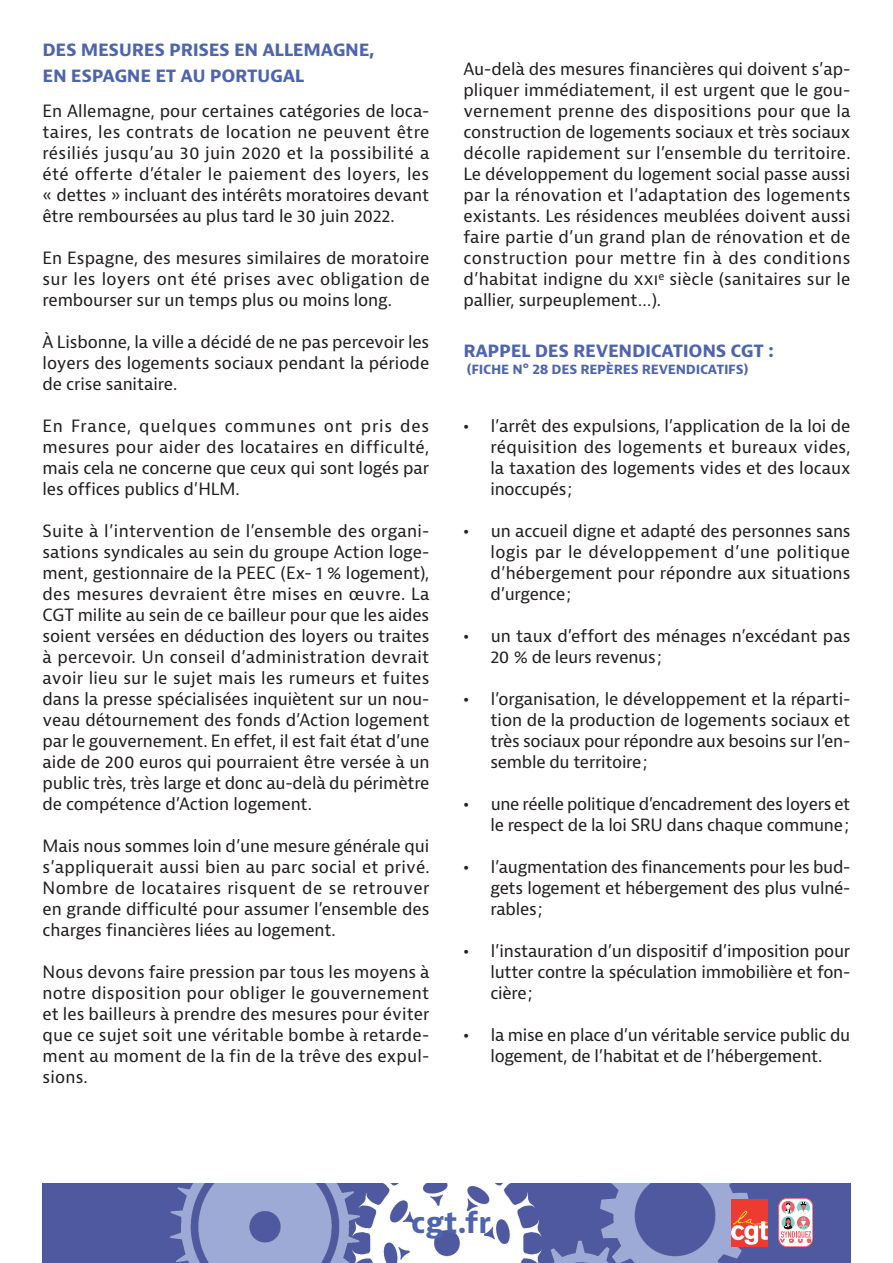
<style>
.page{position:relative;width:893px;height:1263px;background:#fff}
.page>*{position:absolute;margin:0;border:0;box-sizing:border-box;transform-origin:0 0}
.t1{font:700 28.5px "Bernina Sans";color:#4e64ae}
.Inter{font:700 18px/25.5px "Bernina Sans";letter-spacing:-.02em;color:#4e64ae}
.Texte{font:16.5px/21px "Bernina Sans";letter-spacing:-.01em;color:#231f20;text-align:justify}
.Inter-2{font:700 13.5px "Bernina Sans";letter-spacing:-.02em;color:#4e64ae}
.s1{font-weight:700}
</style>
<div class="page">
<img style="left:43px;top:1183px;width:807px;height:80px">
<svg style="left:779px;top:1198px;width:34px;height:49px"></svg>
<div style="left:779px;top:1198px;width:34px;height:49px;border:1px solid #f05f69;border-radius:9px"></div>
<svg style="left:780px;top:1202px;width:31px;height:40px"></svg>
<div style="left:731px;top:1199px;width:36px;height:47px;background:#ee3b32"></div>
<svg style="left:731px;top:1211px;width:37px;height:34px"></svg>
<p class="Inter" style="left:43px;top:37px;width:334px">DES MESURES PRISES EN ALLEMAGNE,<br>EN ESPAGNE ET AU PORTUGAL</p>
<p class="Texte" style="left:43px;top:101px;width:388px">En Allemagne, pour certaines catégories de loca&shy;taires, les contrats de location ne peuvent être résiliés jusqu’au 30 juin 2020 et la possibilité a été offerte d’étaler le paiement des loyers, les « dettes » incluant des intérêts moratoires devant être remboursées au plus tard le 30 juin 2022.</p>
<p class="Texte" style="left:43px;top:248px;width:389px">En Espagne, des mesures similaires de moratoire sur les loyers ont été prises avec obligation de rembourser sur un temps plus ou moins long.</p>
<p class="Texte" style="left:43px;top:332px;width:388px">À Lisbonne, la ville a décidé de ne pas percevoir les loyers des logements sociaux pendant la période de crise sanitaire.</p>
<p class="Texte" style="left:43px;top:416px;width:388px">En France, quelques communes ont pris des mesures pour aider des locataires en difficulté, mais cela ne concerne que ceux qui sont logés par les offices publics d’HLM.</p>
<p class="Texte" style="left:43px;top:521px;width:389px">Suite à l’intervention de l’ensemble des organi&shy;sations syndicales au sein du groupe Action loge&shy;ment, gestionnaire de la PEEC (Ex- 1 % logement), des mesures devraient être mises en œuvre. La CGT milite au sein de ce bailleur pour que les aides soient versées en déduction des loyers ou traites à percevoir. Un conseil d’administration devrait avoir lieu sur le sujet mais les rumeurs et fuites dans la presse spécialisées inquiètent sur un nou&shy;veau détournement des fonds d’Action logement par le gouvernement. En effet, il est fait état d’une aide de 200 euros qui pourraient être versée à un public très, très large et donc au-delà du périmètre de compétence d’Action logement.</p>
<p class="Texte" style="left:43px;top:836px;width:389px">Mais nous sommes loin d’une mesure générale qui s’appliquerait aussi bien au parc social et privé.<br>Nombre de locataires risquent de se retrouver en grande difficulté pour assumer l’ensemble des charges financières liées au logement.</p>
<p class="Texte" style="left:43px;top:962px;width:389px">Nous devons faire pression par tous les moyens à notre disposition pour obliger le gouvernement et les bailleurs à prendre des mesures pour éviter que ce sujet soit une véritable bombe à retarde&shy;ment au moment de la fin de la trêve des expul&shy;sions.</p>
<p class="Texte" style="left:463px;top:59px;width:389px">Au-delà des mesures financières qui doivent s’ap&shy;pliquer immédiatement, il est urgent que le gou&shy;vernement prenne des dispositions pour que la construction de logements sociaux et très sociaux décolle rapidement sur l’ensemble du territoire.<br>Le développement du logement social passe aussi par la rénovation et l’adaptation des logements existants. Les résidences meublées doivent aussi faire partie d’un grand plan de rénovation et de construction pour mettre fin à des conditions d’habitat indigne du xxi<sup>e</sup> siècle (sanitaires sur le pallier, surpeuplement…).</p>
<p class="Inter" style="left:463px;top:338px;width:312px">RAPPEL DES REVENDICATIONS CGT :</p>
<p class="Inter-2" style="left:467px;top:360px;width:283px">(FICHE N° 28 DES REPÈRES REVENDICATIFS)</p>
<p class="Texte" style="left:490px;top:416px;width:361px;text-indent:-27px"><span class="s1">•</span> l’arrêt des expulsions, l’application de la loi de réquisition des logements et bureaux vides, la taxation des logements vides et des locaux inoccupés;</p>
<p class="Texte" style="left:490px;top:521px;width:362px;text-indent:-27px"><span class="s1">•</span> un accueil digne et adapté des personnes sans logis par le développement d’une politique d’hébergement pour répondre aux situations d’urgence;</p>
<p class="Texte" style="left:490px;top:626px;width:361px;text-indent:-27px"><span class="s1">•</span> un taux d’effort des ménages n’excédant pas<br>20 % de leurs revenus;</p>
<p class="Texte" style="left:490px;top:689px;width:361px;text-indent:-27px"><span class="s1">•</span> l’organisation, le développement et la réparti&shy;tion de la production de logements sociaux et très sociaux pour répondre aux besoins sur l’en&shy;semble du territoire;</p>
<p class="Texte" style="left:463px;top:794px;width:388px;text-align:right"><span class="s1">•</span> une réelle politique d’encadrement des loyers et le respect de la loi SRU dans chaque commune;</p>
<p class="Texte" style="left:490px;top:857px;width:361px;text-indent:-27px"><span class="s1">•</span> l’augmentation des financements pour les bud&shy;gets logement et hébergement des plus vulné&shy;rables;</p>
<p class="Texte" style="left:490px;top:941px;width:361px;text-indent:-27px"><span class="s1">•</span> l’instauration d’un dispositif d’imposition pour lutter contre la spéculation immobilière et fon&shy;cière;</p>
<p class="Texte" style="left:463px;top:1025px;width:388px;text-align:center"><span class="s1">•</span> la mise en place d’un véritable service public du logement, de l’habitat et de l’hébergement.</p>
<p class="t1" style="left:411px;top:1204px;width:81px">cgt.fr</p>
</div>
